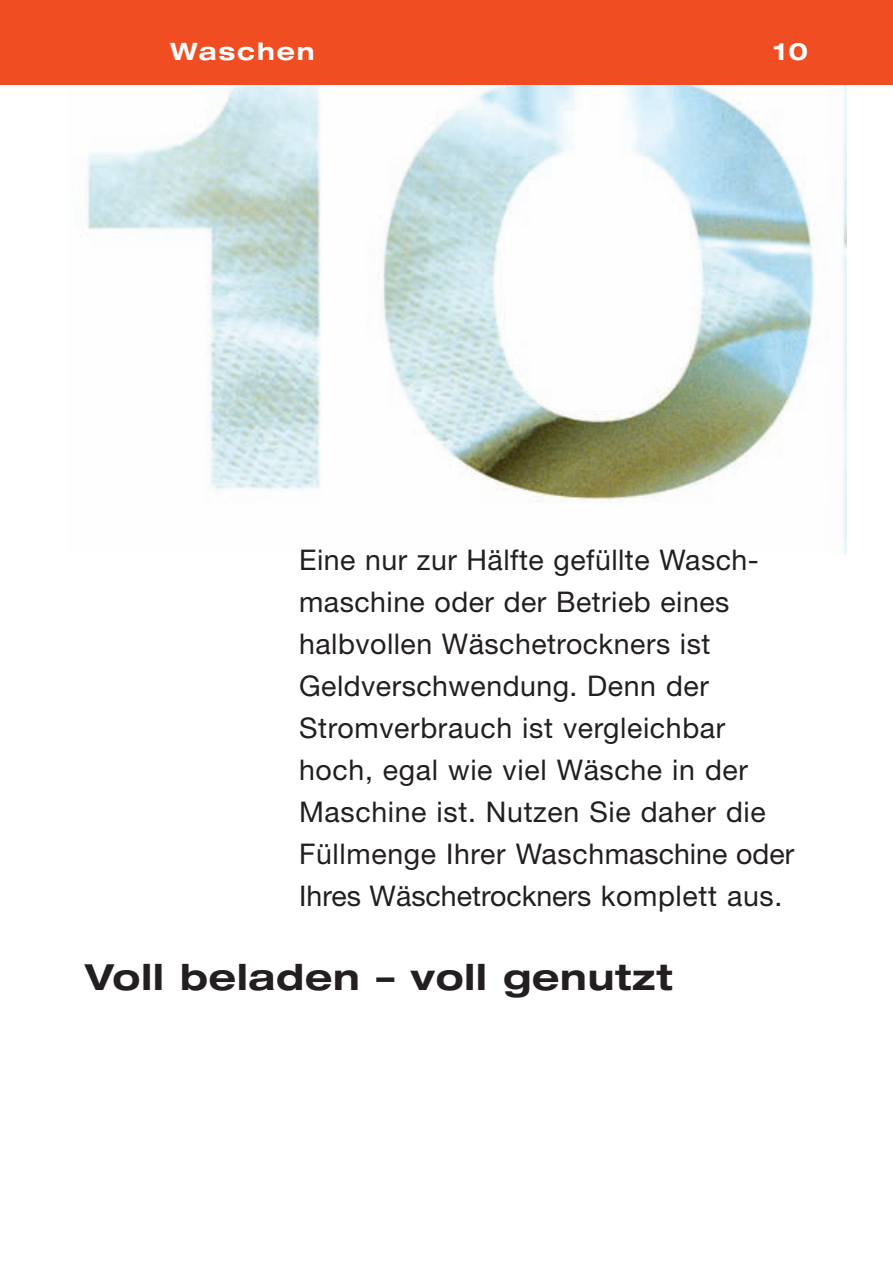
<style>
.page{position:relative;width:893px;height:1263px;background:#fff}
.page>*{position:absolute;margin:0;border:0;box-sizing:border-box;transform-origin:0 0}
.t1{font:700 expanded 36px "Helvetica Neue";letter-spacing:.025em;color:#231f20}
.t2{font:28.5px/42px "Helvetica Neue";letter-spacing:.015em;color:#231f20}
.t3{font:700 expanded 24px "Helvetica Neue";letter-spacing:.08em;color:#fff}
</style>
<div class="page">
<img style="left:87px;top:85px;width:759px;height:469px">
<div style="left:0;top:0;width:893px;height:85px;background:#f04d22"></div>
<p class="t3" style="left:170px;top:43px;width:146px">Waschen</p>
<p class="t3" style="left:773px;top:43px;width:36px">10</p>
<p class="t2" style="left:299px;top:542px;width:496px">Eine nur zur Hälfte gefüllte Wasch&shy;maschine oder der Betrieb eines halbvollen Wäschetrockners ist Geldverschwendung. Denn der Stromverbrauch ist vergleichbar hoch, egal wie viel Wäsche in der Maschine ist. Nutzen Sie daher die Füllmenge Ihrer Waschmaschine oder Ihres Wäschetrockners komplett aus.</p>
<p class="t1" style="left:85px;top:964px;width:589px">Voll beladen – voll genutzt</p>
</div>
